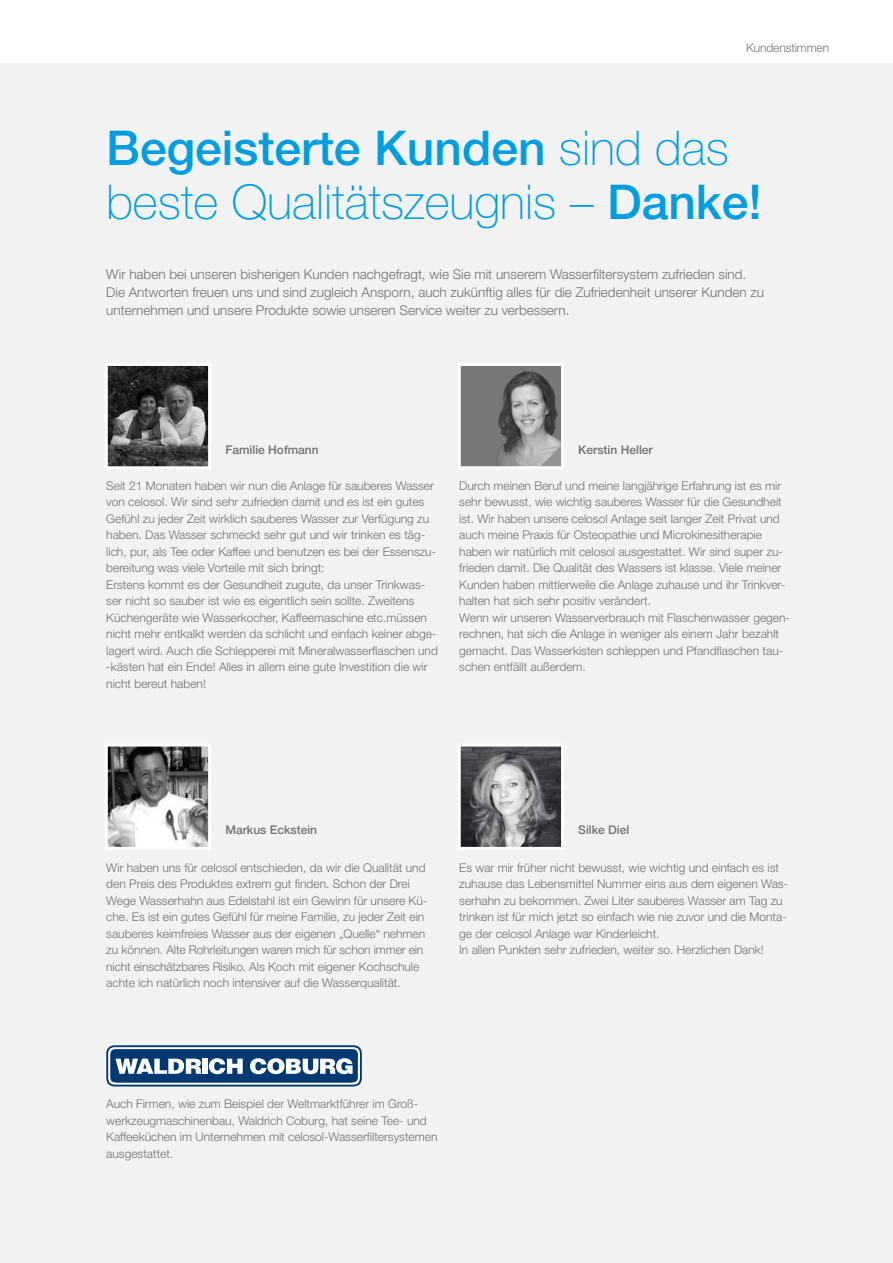
<style>
.page{position:relative;width:893px;height:1263px;background:#fff}
.page>*{position:absolute;margin:0;border:0;box-sizing:border-box;transform-origin:0 0}
.t1{font:100 48px/54px "Helvetica Neue LT";color:#009ee0}
.t2{font:300 13.5px/18px "Helvetica Neue LT";color:#707172}
.t3{font:300 12px/16.5px "Helvetica Neue LT";color:#707172}
.t4{font:500 12px "Helvetica Neue LT";color:#707172}
.s1{font-weight:500}
</style>
<div class="page">
<div style="left:0;top:63px;width:893px;height:1200px;background:#f2f2f2"></div>
<hr style="left:0;top:64px;width:1px;height:956px;background:#009ee0">
<img style="left:109px;top:367px;width:98px;height:98px">
<div style="left:105px;top:363px;width:106px;height:106px;border:3px solid #fff"></div>
<img style="left:109px;top:747px;width:98px;height:99px">
<div style="left:105px;top:743px;width:106px;height:107px;border:3px solid #fff"></div>
<img style="left:462px;top:367px;width:98px;height:98px">
<div style="left:458px;top:363px;width:106px;height:106px;border:3px solid #fff"></div>
<img style="left:462px;top:747px;width:98px;height:99px">
<div style="left:458px;top:743px;width:106px;height:107px;border:3px solid #fff"></div>
<svg style="left:106px;top:1045px;width:256px;height:41px"></svg>
<p class="t3" style="left:746px;top:39px;width:84px">Kundenstimmen</p>
<h1 class="t1" style="left:106px;top:121px;width:657px"><span class="s1">Begeisterte Kunden</span> sind das beste Qualitätszeugnis – <span class="s1">Danke!</span></h1>
<p class="t2" style="left:106px;top:264px;width:659px">Wir haben bei unseren bisherigen Kunden nachgefragt, wie Sie mit unserem Wasserfiltersystem zufrieden sind.<br>Die Antworten freuen uns und sind zugleich Ansporn, auch zukünftig alles für die Zufriedenheit unserer Kunden zu unternehmen und unsere Produkte sowie unseren Service weiter zu verbessern.</p>
<p class="t4" style="left:225px;top:442px;width:95px">Familie Hofmann</p>
<p class="t4" style="left:578px;top:442px;width:76px">Kerstin Heller</p>
<p class="t3" style="left:106px;top:477px;width:333px">Seit 21 Monaten haben wir nun die Anlage für sauberes Wasser von celosol. Wir sind sehr zufrieden damit und es ist ein gutes Gefühl zu jeder Zeit wirklich sauberes Wasser zur Verfügung zu haben. Das Wasser schmeckt sehr gut und wir trinken es täg&shy;lich, pur, als Tee oder Kaffee und benutzen es bei der Essenszu&shy;bereitung was viele Vorteile mit sich bringt:<br>Erstens kommt es der Gesundheit zugute, da unser Trinkwas&shy;ser nicht so sauber ist wie es eigentlich sein sollte. Zweitens Küchengeräte wie Wasserkocher, Kaffeemaschine etc.müssen nicht mehr entkalkt werden da schlicht und einfach keiner abge&shy;lagert wird. Auch die Schlepperei mit Mineralwasserflaschen und -kästen hat ein Ende! Alles in allem eine gute Investition die wir nicht bereut haben!</p>
<p class="t3" style="left:459px;top:477px;width:332px">Durch meinen Beruf und meine langjährige Erfahrung ist es mir sehr bewusst, wie wichtig sauberes Wasser für die Gesundheit ist. Wir haben unsere celosol Anlage seit langer Zeit Privat und auch meine Praxis für Osteopathie und Microkinesitherapie haben wir natürlich mit celosol ausgestattet. Wir sind super zu&shy;frieden damit. Die Qualität des Wassers ist klasse. Viele meiner Kunden haben mittlerweile die Anlage zuhause und ihr Trinkver&shy;halten hat sich sehr positiv verändert.<br>Wenn wir unseren Wasserverbrauch mit Flaschenwasser gegen&shy;rechnen, hat sich die Anlage in weniger als einem Jahr bezahlt gemacht. Das Wasserkisten schleppen und Pfandflaschen tau&shy;schen entfällt außerdem.</p>
<p class="t4" style="left:225px;top:823px;width:93px">Markus Eckstein</p>
<p class="t4" style="left:578px;top:823px;width:53px">Silke Diel</p>
<p class="t3" style="left:106px;top:859px;width:322px">Wir haben uns für celosol entschieden, da wir die Qualität und den Preis des Produktes extrem gut finden. Schon der Drei Wege Wasserhahn aus Edelstahl ist ein Gewinn für unsere Kü&shy;che. Es ist ein gutes Gefühl für meine Familie, zu jeder Zeit ein sauberes keimfreies Wasser aus der eigenen „Quelle“ nehmen zu können. Alte Rohrleitungen waren mich für schon immer ein nicht einschätzbares Risiko. Als Koch mit eigener Kochschule achte ich natürlich noch intensiver auf die Wasserqualität.</p>
<p class="t3" style="left:459px;top:859px;width:330px">Es war mir früher nicht bewusst, wie wichtig und einfach es ist zuhause das Lebensmittel Nummer eins aus dem eigenen Was&shy;serhahn zu bekommen. Zwei Liter sauberes Wasser am Tag zu trinken ist für mich jetzt so einfach wie nie zuvor und die Monta&shy;ge der celosol Anlage war Kinderleicht.<br>In allen Punkten sehr zufrieden, weiter so. Herzlichen Dank!</p>
<p class="t3" style="left:106px;top:1095px;width:333px">Auch Firmen, wie zum Beispiel der Weltmarktführer im Groß&shy;werkzeugmaschinenbau, Waldrich Coburg, hat seine Tee- und Kaffeeküchen im Unternehmen mit celosol-Wasserfiltersystemen ausgestattet.</p>
</div>
